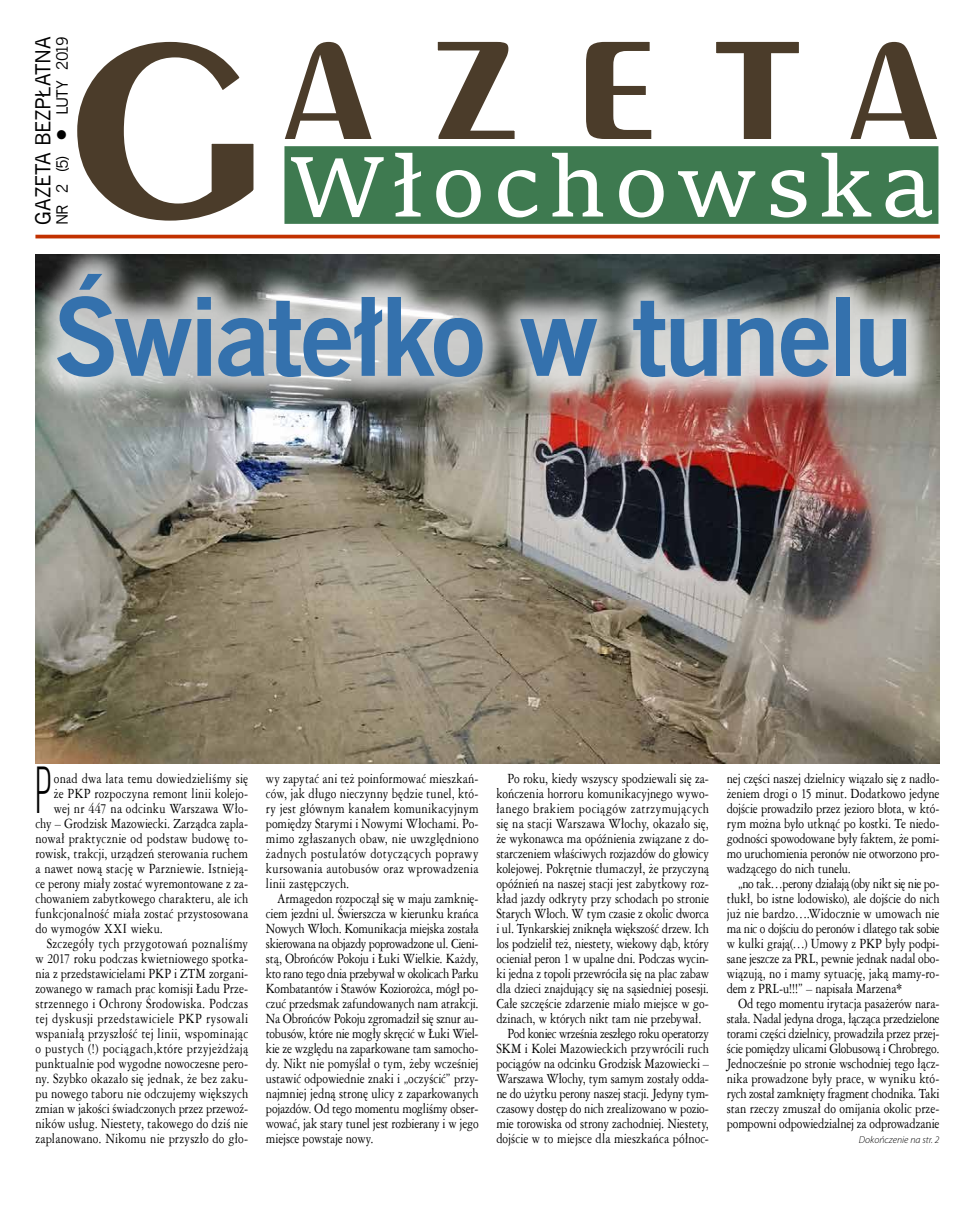
<style>
.page{position:relative;width:975px;height:1205px;background:#fff}
.page>*{position:absolute;margin:0;border:0;box-sizing:border-box;transform-origin:0 0}
.t1{font:700 108.38px "News Goth EU";letter-spacing:-.03em;color:#3471ad}
.t2{font:66.38px "Bebas Neue";color:#000;scale:.67 1}
.t3{font:21px "News Goth EU";letter-spacing:-.015em;color:#000}
.t4{font:15.75px "News Goth EU";letter-spacing:-.08em;color:#000}
.t5{font:15px/15px "Ameri Garmnd EU";letter-spacing:.005em;color:#000;text-align:justify;scale:.83 1}
.t6{font:15px "Ameri Garmnd EU";letter-spacing:.025em;color:#000;scale:.83 1}
.t7{font:15px "Ameri Garmnd EU";letter-spacing:.03em;color:#000;scale:.83 1}
.t8{font:15px "Ameri Garmnd EU";letter-spacing:-.025em;color:#000;scale:.83 1}
.t9{font:15px "Ameri Garmnd EU";letter-spacing:-.015em;color:#000;scale:.83 1}
.t10{font:italic 300 10px "Myriad Pro";color:#000}
.s1{font-size:31.62px}
</style>
<div class="page">
<img style="left:35px;top:411px;width:904px;height:352px">
<div style="left:284px;top:146px;width:654px;height:78px;background:#3e7a50"></div>
<svg style="left:77px;top:41px;width:177px;height:180px"></svg>
<svg style="left:284px;top:41px;width:101px;height:109px"></svg>
<svg style="left:428px;top:41px;width:96px;height:108px"></svg>
<svg style="left:706px;top:41px;width:102px;height:108px"></svg>
<svg style="left:291px;top:157px;width:92px;height:60px"></svg>
<svg style="left:395px;top:153px;width:26px;height:63px"></svg>
<svg style="left:436px;top:170px;width:44px;height:47px"></svg>
<svg style="left:498px;top:170px;width:39px;height:47px"></svg>
<svg style="left:552px;top:41px;width:111px;height:176px"></svg>
<svg style="left:678px;top:171px;width:77px;height:46px"></svg>
<svg style="left:770px;top:170px;width:36px;height:47px"></svg>
<svg style="left:821px;top:41px;width:118px;height:176px"></svg>
<hr style="left:35px;top:235px;width:904px;height:3px;background:#c23100">
<div style="left:24px;top:240px;width:915px;height:171px;background:#fff;opacity:.75"></div>
<h3 class="t3" style="left:30px;top:225px;width:190px;rotate:-90deg">GAZETA BEZPŁATNA</h3>
<p class="t4" style="left:53px;top:225px;width:190px;rotate:-90deg">NR 2 (5) <span class="s1">•</span> LUTY 2019</p>
<h1 class="t1" style="left:54px;top:269px;width:860px">Światełko w tunelu</h1>
<h2 class="t2" style="left:35px;top:755px;width:26px">P</h2>
<p class="t5" style="left:54px;top:771px;width:235px">onad dwa lata temu dowiedzieliśmy się</p>
<p class="t5" style="left:54px;top:786px;width:235px">że PKP rozpoczyna remont linii kolejo-</p>
<p class="t5" style="left:54px;top:801px;width:235px">wej nr 447 na odcinku Warszawa Wło-</p>
<p class="t5" style="left:35px;top:816px;width:258px">chy – Grodzisk Mazowiecki. Zarządca zapla-</p>
<p class="t5" style="left:35px;top:831px;width:258px">nował praktycznie od podstaw budowę to-</p>
<p class="t5" style="left:35px;top:846px;width:258px">rowisk, trakcji, urządzeń sterowania ruchem</p>
<p class="t5" style="left:35px;top:861px;width:258px">a nawet nową stację w Parzniewie. Istnieją-</p>
<p class="t5" style="left:35px;top:876px;width:258px">ce perony miały zostać wyremontowane z za-</p>
<p class="t5" style="left:35px;top:891px;width:258px">chowaniem zabytkowego charakteru, ale ich</p>
<p class="t5" style="left:35px;top:906px;width:258px">funkcjonalność miała zostać przystosowana</p>
<p class="t5" style="left:35px;top:921px;width:155px">do wymogów XXI wieku.</p>
<p class="t6" style="left:47px;top:935px;width:244px">Szczegóły tych przygotowań poznaliśmy</p>
<p class="t5" style="left:35px;top:951px;width:258px">w 2017 roku podczas kwietniowego spotka-</p>
<p class="t5" style="left:35px;top:966px;width:258px">nia z przedstawicielami PKP i ZTM zorgani-</p>
<p class="t5" style="left:35px;top:981px;width:258px">zowanego w ramach prac komisji Ładu Prze-</p>
<p class="t5" style="left:35px;top:996px;width:258px">strzennego i Ochrony Środowiska. Podczas</p>
<p class="t7" style="left:35px;top:1010px;width:258px">tej dyskusji przedstawiciele PKP rysowali</p>
<p class="t6" style="left:35px;top:1025px;width:258px">wspaniałą przyszłość tej linii, wspominając</p>
<p class="t7" style="left:35px;top:1040px;width:258px">o pustych (!) pociągach,które przyjeżdżają</p>
<p class="t5" style="left:35px;top:1056px;width:258px">punktualnie pod wygodne nowoczesne pero-</p>
<p class="t5" style="left:35px;top:1071px;width:258px">ny. Szybko okazało się jednak, że bez zaku-</p>
<p class="t5" style="left:35px;top:1086px;width:258px">pu nowego taboru nie odczujemy większych</p>
<p class="t5" style="left:35px;top:1101px;width:258px">zmian w jakości świadczonych przez przewoź-</p>
<p class="t5" style="left:35px;top:1116px;width:258px">ników usług. Niestety, takowego do dziś nie</p>
<p class="t5" style="left:35px;top:1131px;width:258px">zaplanowano. Nikomu nie przyszło do gło-</p>
<p class="t5" style="left:266px;top:771px;width:258px">wy zapytać ani też poinformować mieszkań&shy;ców, jak długo nieczynny będzie tunel, któ&shy;ry jest głównym kanałem komunikacyjnym pomiędzy Starymi i Nowymi Włochami. Po&shy;mimo zgłaszanych obaw, nie uwzględniono żadnych postulatów dotyczących poprawy kursowania autobusów oraz wprowadzenia linii zastępczych.</p>
<p class="t5" style="left:266px;top:891px;width:258px;text-indent:11px">Armagedon rozpoczął się w maju zamknię&shy;ciem jezdni ul. Świerszcza w kierunku krańca Nowych Włoch. Komunikacja miejska została skierowana na objazdy poprowadzone ul. Cieni&shy;stą, Obrońców Pokoju i Łuki Wielkie. Każdy, kto rano tego dnia przebywał w okolicach Parku Kombatantów i Stawów Koziorożca, mógł po&shy;czuć przedsmak zafundowanych nam atrakcji.<br>Na Obrońców Pokoju zgromadził się sznur au&shy;tobusów, które nie mogły skręcić w Łuki Wiel&shy;kie ze względu na zaparkowane tam samocho&shy;dy. Nikt nie pomyślał o tym, żeby wcześniej ustawić odpowiednie znaki i „oczyścić” przy&shy;najmniej jedną stronę ulicy z zaparkowanych pojazdów. Od tego momentu mogliśmy obser&shy;wować, jak stary tunel jest rozbierany i w jego miejsce powstaje nowy.</p>
<p class="t5" style="left:507px;top:771px;width:244px">Po roku, kiedy wszyscy spodziewali się za-</p>
<p class="t5" style="left:496px;top:786px;width:258px">kończenia horroru komunikacyjnego wywo-</p>
<p class="t6" style="left:496px;top:800px;width:258px">łanego brakiem pociągów zatrzymujących</p>
<p class="t5" style="left:496px;top:816px;width:258px">się na stacji Warszawa Włochy, okazało się,</p>
<p class="t5" style="left:496px;top:831px;width:258px">że wykonawca ma opóźnienia związane z do-</p>
<p class="t5" style="left:496px;top:846px;width:258px">starczeniem właściwych rozjazdów do głowicy</p>
<p class="t5" style="left:496px;top:861px;width:258px">kolejowej. Pokrętnie tłumaczył, że przyczyną</p>
<p class="t5" style="left:496px;top:876px;width:258px">opóźnień na naszej stacji jest zabytkowy roz-</p>
<p class="t5" style="left:496px;top:891px;width:258px">kład jazdy odkryty przy schodach po stronie</p>
<p class="t5" style="left:496px;top:906px;width:258px">Starych Włoch. W tym czasie z okolic dworca</p>
<p class="t5" style="left:496px;top:921px;width:258px">i ul. Tynkarskiej zniknęła większość drzew. Ich</p>
<p class="t5" style="left:496px;top:936px;width:258px">los podzielił też, niestety, wiekowy dąb, który</p>
<p class="t5" style="left:496px;top:951px;width:258px">ocieniał peron 1 w upalne dni. Podczas wycin-</p>
<p class="t5" style="left:496px;top:966px;width:258px">ki jedna z topoli przewróciła się na plac zabaw</p>
<p class="t5" style="left:496px;top:981px;width:258px">dla dzieci znajdujący się na sąsiedniej posesji.</p>
<p class="t5" style="left:496px;top:996px;width:258px">Całe szczęście zdarzenie miało miejsce w go-</p>
<p class="t5" style="left:496px;top:1011px;width:248px">dzinach, w których nikt tam nie przebywał.</p>
<p class="t8" style="left:507px;top:1025px;width:244px">Pod koniec września zeszłego roku operatorzy</p>
<p class="t5" style="left:496px;top:1041px;width:258px">SKM i Kolei Mazowieckich przywrócili ruch</p>
<p class="t5" style="left:496px;top:1056px;width:258px">pociągów na odcinku Grodzisk Mazowiecki –</p>
<p class="t5" style="left:496px;top:1071px;width:258px">Warszawa Włochy, tym samym zostały odda-</p>
<p class="t9" style="left:496px;top:1085px;width:258px">ne do użytku perony naszej stacji. Jedyny tym-</p>
<p class="t5" style="left:496px;top:1101px;width:258px">czasowy dostęp do nich zrealizowano w pozio-</p>
<p class="t5" style="left:496px;top:1116px;width:258px">mie torowiska od strony zachodniej. Niestety,</p>
<p class="t5" style="left:496px;top:1131px;width:258px">dojście w to miejsce dla mieszkańca północ-</p>
<p class="t5" style="left:726px;top:771px;width:258px">nej części naszej dzielnicy wiązało się z nadło&shy;żeniem drogi o 15 minut. Dodatkowo jedyne dojście prowadziło przez jezioro błota, w któ&shy;rym można było utknąć po kostki. Te niedo&shy;godności spowodowane były faktem, że pomi&shy;mo uruchomienia peronów nie otworzono pro&shy;wadzącego do nich tunelu.</p>
<p class="t5" style="left:726px;top:876px;width:258px;text-indent:11px">„no tak…perony działają (oby nikt się nie po&shy;tłukł, bo istne lodowisko), ale dojście do nich już nie bardzo….Widocznie w umowach nie ma nic o dojściu do peronów i dlatego tak sobie w kulki grają(…) Umowy z PKP były podpi&shy;sane jeszcze za PRL, pewnie jednak nadal obo&shy;wiązują, no i mamy sytuację, jaką mamy-ro&shy;dem z PRL-u!!!” – napisała Marzena*</p>
<p class="t5" style="left:726px;top:996px;width:258px;text-indent:11px">Od tego momentu irytacja pasażerów nara&shy;stała. Nadal jedyna droga, łącząca przedzielone torami części dzielnicy, prowadziła przez przej&shy;ście pomiędzy ulicami Globusową i Chrobrego.<br>Jednocześnie po stronie wschodniej tego łącz&shy;nika prowadzone były prace, w wyniku któ&shy;rych został zamknięty fragment chodnika. Taki stan rzeczy zmuszał do omijania okolic prze&shy;pompowni odpowiedzialnej za odprowadzanie</p>
<p class="t10" style="left:858px;top:1134px;width:82px">Dokończenie na str. 2</p>
</div>
